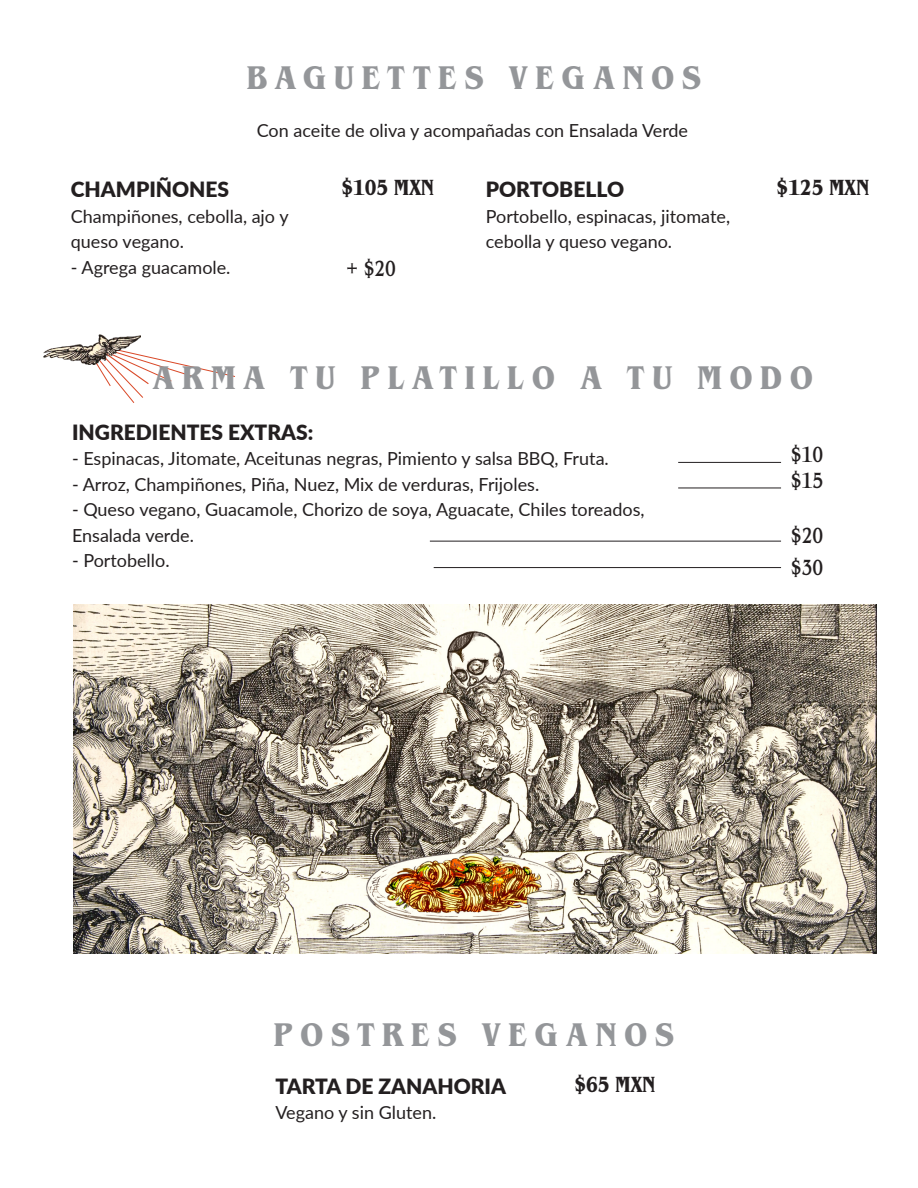
<style>
.page{position:relative;width:918px;height:1188px;background:#fff}
.page>*{position:absolute;margin:0;border:0;box-sizing:border-box;transform-origin:0 0}
.Cabecera{font:700 condensed 34.5px "Benguiat Pro ITC";letter-spacing:.225em;color:#949699}
.Cabecera-2{font:700 condensed 23.1px "Benguiat Pro ITC";color:#231f20;scale:.91 1}
.Cabecera-3{font:500 condensed 23.1px "Benguiat Pro ITC";color:#231f20;scale:.91 1}
.Opcion_del_menu{font:900 21px "Lato";color:#231f20}
.Opcion_del_menú_en_listado_corrido{font:900 21px "Lato";color:#231f20}
.Texto_regular{font:18px/25.5px "Lato";color:#231f20}
</style>
<div class="page">
<svg style="left:92px;top:354px;width:143px;height:49px"></svg>
<img style="left:44px;top:334px;width:96px;height:30px">
<hr style="left:678px;top:462px;width:103px;height:1px;background:#231f20">
<hr style="left:678px;top:488px;width:103px;height:1px;background:#231f20">
<hr style="left:430px;top:541px;width:351px;height:1px;background:#231f20">
<hr style="left:434px;top:567px;width:347px;height:1px;background:#231f20">
<img style="left:74px;top:605px;width:803px;height:348px">
<p class="Cabecera" style="left:247px;top:57px;width:456px">BAGUETTES VEGANOS</p>
<p class="Texto_regular" style="left:257px;top:117px;width:433px">Con aceite de oliva y acompañadas con Ensalada Verde</p>
<p class="Opcion_del_menu" style="left:71px;top:174px;width:160px">CHAMPIÑONES</p>
<p class="Cabecera-2" style="left:777px;top:174px;width:103px">$125 MXN</p>
<p class="Texto_regular" style="left:71px;top:203px;width:219px">Champiñones, cebolla, ajo y queso vegano.</p>
<p class="Texto_regular" style="left:71px;top:254px;width:161px">- Agrega guacamole.</p>
<p class="Cabecera-2" style="left:341px;top:174px;width:103px">$105 MXN</p>
<p class="Opcion_del_menu" style="left:486px;top:174px;width:140px">PORTOBELLO</p>
<p class="Texto_regular" style="left:486px;top:203px;width:246px">Portobello, espinacas, jitomate, cebolla y queso vegano.</p>
<p class="Cabecera-3" style="left:347px;top:256px;width:55px">+ $20</p>
<p class="Cabecera" style="left:152px;top:357px;width:662px">ARMA TU PLATILLO A TU MODO</p>
<p class="Opcion_del_menú_en_listado_corrido" style="left:72px;top:417px;width:243px">INGREDIENTES EXTRAS:</p>
<p class="Texto_regular" style="left:72px;top:445px;width:538px">- Espinacas, Jitomate, Aceitunas negras, Pimiento y salsa BBQ, Fruta.</p>
<p class="Texto_regular" style="left:72px;top:471px;width:469px">- Arroz, Champiñones, Piña, Nuez, Mix de verduras, Frijoles.</p>
<p class="Texto_regular" style="left:72px;top:496px;width:574px">- Queso vegano, Guacamole, Chorizo de soya, Aguacate, Chiles toreados,<br>Ensalada verde.</p>
<p class="Texto_regular" style="left:72px;top:547px;width:99px">- Portobello.</p>
<p class="Cabecera-3" style="left:791px;top:441px;width:37px">$10</p>
<p class="Cabecera-3" style="left:791px;top:467px;width:37px">$15</p>
<p class="Cabecera-3" style="left:791px;top:522px;width:37px">$20</p>
<p class="Cabecera-3" style="left:791px;top:555px;width:37px">$30</p>
<p class="Cabecera" style="left:274px;top:1014px;width:402px">POSTRES VEGANOS</p>
<p class="Opcion_del_menu" style="left:275px;top:1070px;width:232px">TARTA DE ZANAHORIA</p>
<p class="Texto_regular" style="left:275px;top:1099px;width:162px">Vegano y sin Gluten.</p>
<p class="Cabecera-2" style="left:574px;top:1071px;width:90px">$65 MXN</p>
</div>
